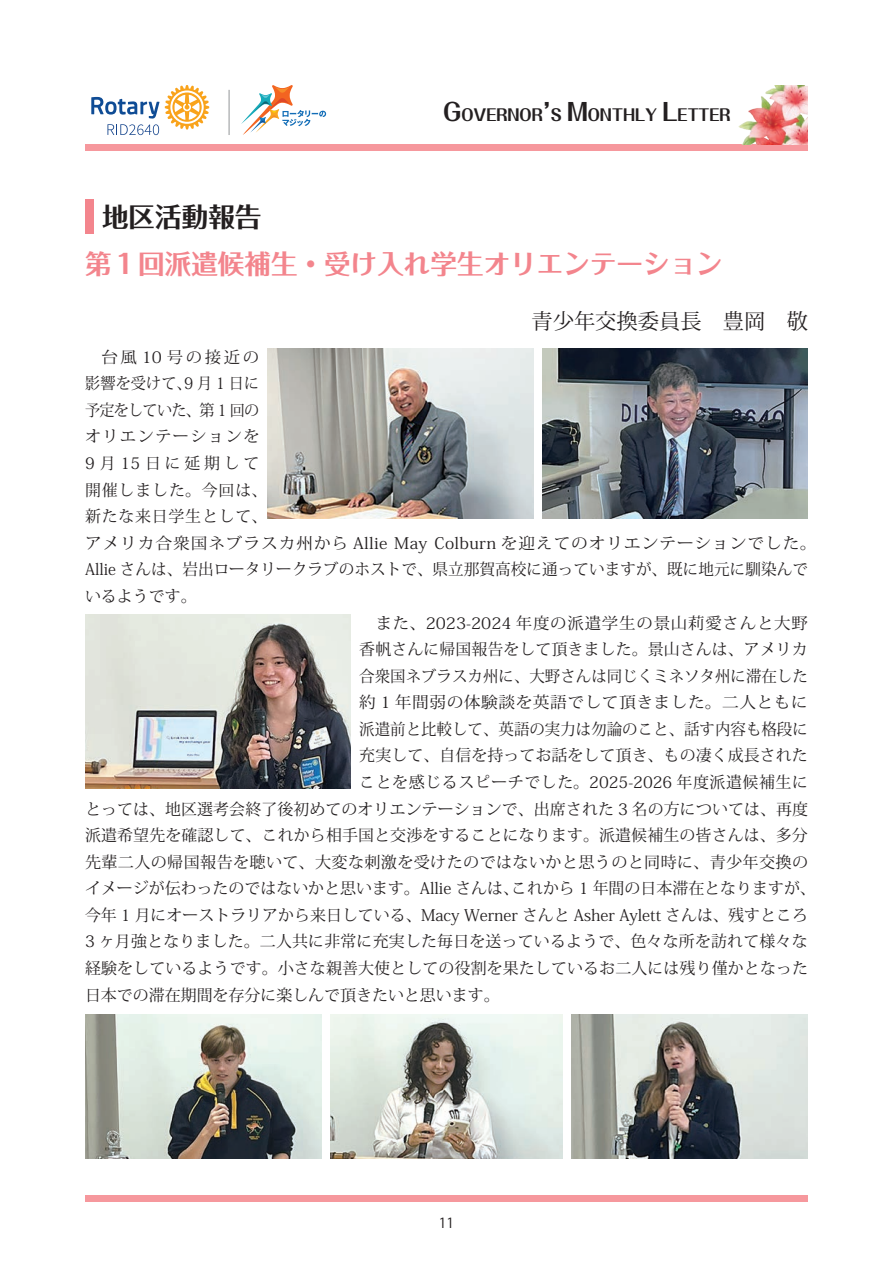
<style>
.page{position:relative;width:893px;height:1263px;background:#fff}
.page>*{position:absolute;margin:0;border:0;box-sizing:border-box;transform-origin:0 0}
.t1{font:700 26.55px "Folk Pro";color:#f3858d}
.t2{font:700 26.55px "Folk Pro";color:#231f20}
.t3{font:21.3px "Koz Min Pr 6 N";color:#231f20}
.t4{font:15.9px "Koz Min Pr 6 N";letter-spacing:.005em;color:#231f20}
.t5{font:15.9px "Koz Min Pr 6 N";letter-spacing:.05em;color:#231f20;scale:1.05 1}
.t6{font:15.9px "Koz Min Pr 6 N";letter-spacing:.05em;color:#231f20}
.t7{font:15.9px "Koz Min Pr 6 N";letter-spacing:.035em;color:#231f20}
.t8{font:15.9px "Koz Min Pr 6 N";letter-spacing:.03em;color:#231f20;scale:1.05 1}
.t9{font:700 15.9px "Folk Pro";color:#231f20}
.t10{font:15.9px "Koz Min Pr 6 N";letter-spacing:.005em;color:#231f20;scale:.95 1}
.t11{font:15.9px "Koz Min Pr 6 N";letter-spacing:-.05em;color:#231f20;scale:.95 1}
.t12{font:15.9px "Koz Min Pr 6 N";letter-spacing:.055em;color:#231f20}
.t13{font:15.9px "Koz Min Pr 6 N";letter-spacing:.09em;color:#231f20}
.t14{font:15.9px "Koz Min Pr 6 N";letter-spacing:.235em;color:#231f20}
.t15{font:15.9px "Koz Min Pr 6 N";letter-spacing:.16em;color:#231f20}
.t16{font:13.8px "Koz Go Pr 6 N";color:#231f20}
.s1{font-size:23.85px}
</style>
<div class="page">
<div style="left:85px;top:1195px;width:723px;height:6px;background:#f6989d"></div>
<div style="left:85px;top:145px;width:723px;height:6px;background:#f6989d"></div>
<svg style="left:241px;top:85px;width:85px;height:50px"></svg>
<hr style="left:229px;top:90px;width:1px;height:45px;background:#939598">
<img style="left:737px;top:85px;width:71px;height:60px">
<svg style="left:91px;top:97px;width:68px;height:38px"></svg>
<svg style="left:165px;top:85px;width:44px;height:45px"></svg>
<div style="left:85px;top:200px;width:9px;height:34px;background:#f3858d"></div>
<img style="left:542px;top:349px;width:266px;height:170px">
<img style="left:268px;top:349px;width:266px;height:170px">
<img style="left:85px;top:614px;width:266px;height:175px">
<img style="left:85px;top:1014px;width:237px;height:145px">
<img style="left:330px;top:1014px;width:233px;height:145px">
<img style="left:571px;top:1014px;width:237px;height:145px">
<p class="t9" style="left:443px;top:101px;width:289px"><span class="s1">G</span>OVERNOR<span class="s1">’</span>S <span class="s1">M</span>ONTHLY <span class="s1">L</span>ETTER</p>
<h1 class="t2" style="left:102px;top:194px;width:161px">地区活動報告</h1>
<h1 class="t1" style="left:85px;top:241px;width:639px">第１回派遣候補生・受け入れ学生オリエンテーション</h1>
<h2 class="t3" style="left:531px;top:309px;width:278px">青少年交換委員長　豊岡　敬</h2>
<p class="t15" style="left:101px;top:348px;width:159px">台風 10 号の接近の</p>
<p class="t10" style="left:85px;top:374px;width:185px">影響を受けて、9 月 1 日に</p>
<p class="t11" style="left:85px;top:401px;width:185px">予定をしていた、第 1 回の</p>
<p class="t13" style="left:85px;top:428px;width:176px">オリエンテーションを</p>
<p class="t14" style="left:85px;top:454px;width:176px">9月15日に延期して</p>
<p class="t12" style="left:85px;top:481px;width:184px">開催しました。今回は、</p>
<p class="t6" style="left:85px;top:507px;width:184px">新たな来日学生として、</p>
<p class="t5" style="left:85px;top:534px;width:698px">アメリカ合衆国ネブラスカ州から Allie May Colburn を迎えてのオリエンテーションでした。</p>
<p class="t4" style="left:85px;top:561px;width:724px">Allie さんは、岩出ロータリークラブのホストで、県立那賀高校に通っていますが、既に地元に馴染んで</p>
<p class="t4" style="left:85px;top:587px;width:113px">いるようです。</p>
<p class="t6" style="left:376px;top:614px;width:434px">また、2023-2024 年度の派遣学生の景山莉愛さんと大野</p>
<p class="t4" style="left:359px;top:640px;width:450px">香帆さんに帰国報告をして頂きました。景山さんは、アメリカ</p>
<p class="t4" style="left:359px;top:667px;width:450px">合衆国ネブラスカ州に、大野さんは同じくミネソタ州に滞在した</p>
<p class="t8" style="left:359px;top:693px;width:429px">約 1 年間弱の体験談を英語でして頂きました。二人ともに</p>
<p class="t4" style="left:359px;top:720px;width:450px">派遣前と比較して、英語の実力は勿論のこと、話す内容も格段に</p>
<p class="t4" style="left:359px;top:747px;width:450px">充実して、自信を持ってお話をして頂き、もの凄く成長された</p>
<p class="t7" style="left:359px;top:773px;width:450px">ことを感じるスピーチでした。2025-2026 年度派遣候補生に</p>
<p class="t4" style="left:85px;top:800px;width:724px">とっては、地区選考会終了後初めてのオリエンテーションで、出席された 3 名の方については、再度</p>
<p class="t4" style="left:85px;top:826px;width:724px">派遣希望先を確認して、これから相手国と交渉をすることになります。派遣候補生の皆さんは、多分</p>
<p class="t4" style="left:85px;top:853px;width:725px">先輩二人の帰国報告を聴いて、大変な刺激を受けたのではないかと思うのと同時に、青少年交換の</p>
<p class="t4" style="left:85px;top:879px;width:732px">イメージが伝わったのではないかと思います。Allie さんは、これから 1 年間の日本滞在となりますが、</p>
<p class="t4" style="left:85px;top:906px;width:724px">今年 1 月にオーストラリアから来日している、Macy Werner さんと Asher Aylett さんは、残すところ</p>
<p class="t4" style="left:85px;top:933px;width:724px">3 ヶ月強となりました。二人共に非常に充実した毎日を送っているようで、色々な所を訪れて様々な</p>
<p class="t4" style="left:85px;top:959px;width:725px">経験をしているようです。小さな親善大使としての役割を果たしているお二人には残り僅かとなった</p>
<p class="t4" style="left:85px;top:986px;width:416px">日本での滞在期間を存分に楽しんで頂きたいと思います。</p>
<p class="t16" style="left:439px;top:1215px;width:17px">11</p>
</div>
